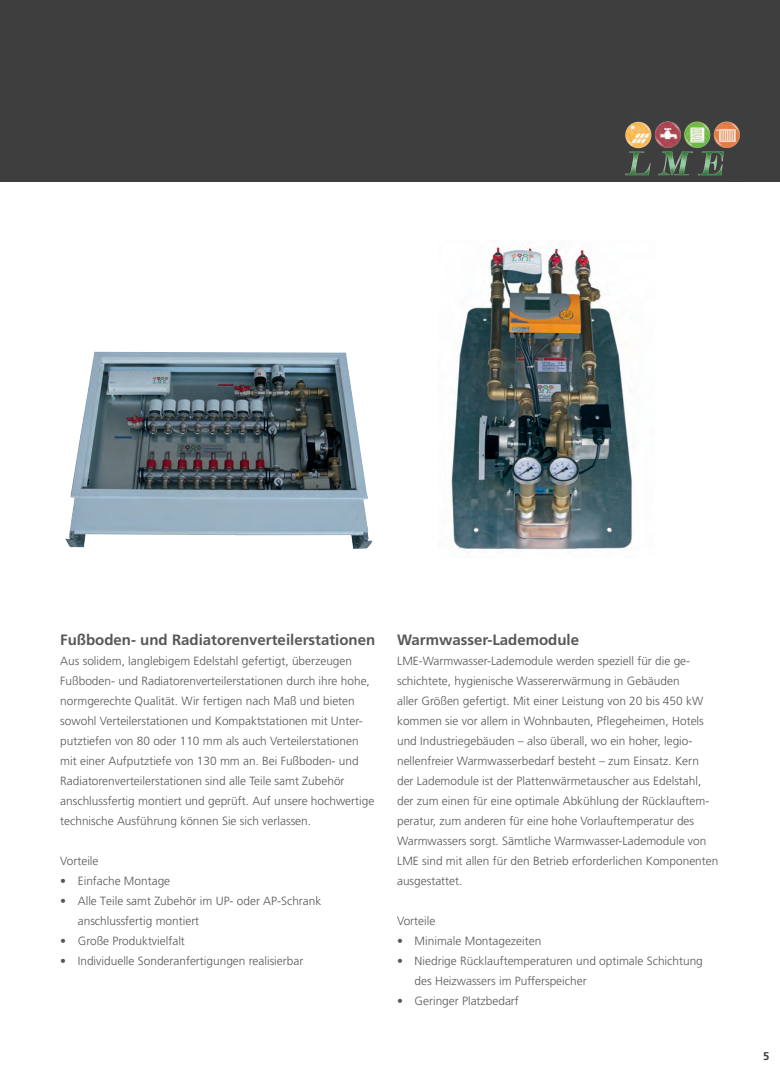
<style>
.page{position:relative;width:780px;height:1081px;background:#fff}
.page>*{position:absolute;margin:0;border:0;box-sizing:border-box;transform-origin:0 0}
.t1{font:700 15px "Frutiger LT Std";color:#57585a}
.t2{font:300 11.88px/20px "Frutiger LT Std";color:#57585a}
.t3{font:700 11.25px "Frutiger LT Std";color:#3e3e3f}
</style>
<div class="page">
<svg style="left:94px;top:351px;width:253px;height:4px"></svg>
<img style="left:65px;top:355px;width:307px;height:194px">
<img style="left:449px;top:246px;width:183px;height:307px">
<div style="left:0;top:0;width:780px;height:184px;background:#3e3e3f"></div>
<hr style="left:0;top:182px;width:780px;height:3px;background:#fff">
<img style="left:625px;top:121px;width:115px;height:55px">
<p class="t1" style="left:60px;top:631px;width:316px">Fußboden- und Radiatorenverteilerstationen</p>
<p class="t2" style="left:60px;top:651px;width:315px">Aus solidem, langlebigem Edelstahl gefertigt, überzeugen Fußboden- und Radiatorenverteilerstationen durch ihre hohe, normgerechte Qualität. Wir fertigen nach Maß und bieten sowohl Verteilerstationen und Kompaktstationen mit Unter&shy;putztiefen von 80 oder 110 mm als auch Verteilerstationen mit einer Aufputztiefe von 130 mm an. Bei Fußboden- und Radiatorenverteilerstationen sind alle Teile samt Zubehör anschlussfertig montiert und geprüft. Auf unsere hochwertige technische Ausführung können Sie sich verlassen.</p>
<p class="t2" style="left:60px;top:851px;width:40px">Vorteile</p>
<p class="t2" style="left:60px;top:871px;width:111px">• Einfache Montage</p>
<p class="t2" style="left:78px;top:891px;width:245px;text-indent:-18px">• Alle Teile samt Zubehör im UP- oder AP-Schrank anschlussfertig montiert</p>
<p class="t2" style="left:60px;top:931px;width:126px">• Große Produktvielfalt</p>
<p class="t2" style="left:60px;top:951px;width:244px">• Individuelle Sonderanfertigungen realisierbar</p>
<p class="t1" style="left:397px;top:631px;width:183px">Warmwasser-Lademodule</p>
<p class="t2" style="left:397px;top:651px;width:323px">LME-Warmwasser-Lademodule werden speziell für die ge&shy;schichtete, hygienische Wassererwärmung in Gebäuden<br>aller Größen gefertigt. Mit einer Leistung von 20 bis 450 kW kommen sie vor allem in Wohnbauten, Pflegeheimen, Hotels und Industriegebäuden – also überall, wo ein hoher, legio&shy;nellenfreier Warmwasserbedarf besteht – zum Einsatz. Kern der Lademodule ist der Plattenwärmetauscher aus Edelstahl, der zum einen für eine optimale Abkühlung der Rücklauftem&shy;peratur, zum anderen für eine hohe Vorlauftemperatur des Warmwassers sorgt. Sämtliche Warmwasser-Lademodule von LME sind mit allen für den Betrieb erforderlichen Komponenten ausgestattet.</p>
<p class="t2" style="left:397px;top:911px;width:40px">Vorteile</p>
<p class="t2" style="left:397px;top:931px;width:146px">• Minimale Montagezeiten</p>
<p class="t2" style="left:414px;top:951px;width:290px;text-indent:-18px">• Niedrige Rücklauftemperaturen und optimale Schichtung des Heizwassers im Pufferspeicher</p>
<p class="t2" style="left:397px;top:991px;width:123px">• Geringer Platzbedarf</p>
<p class="t3" style="left:763px;top:1050px;width:8px">5</p>
</div>
